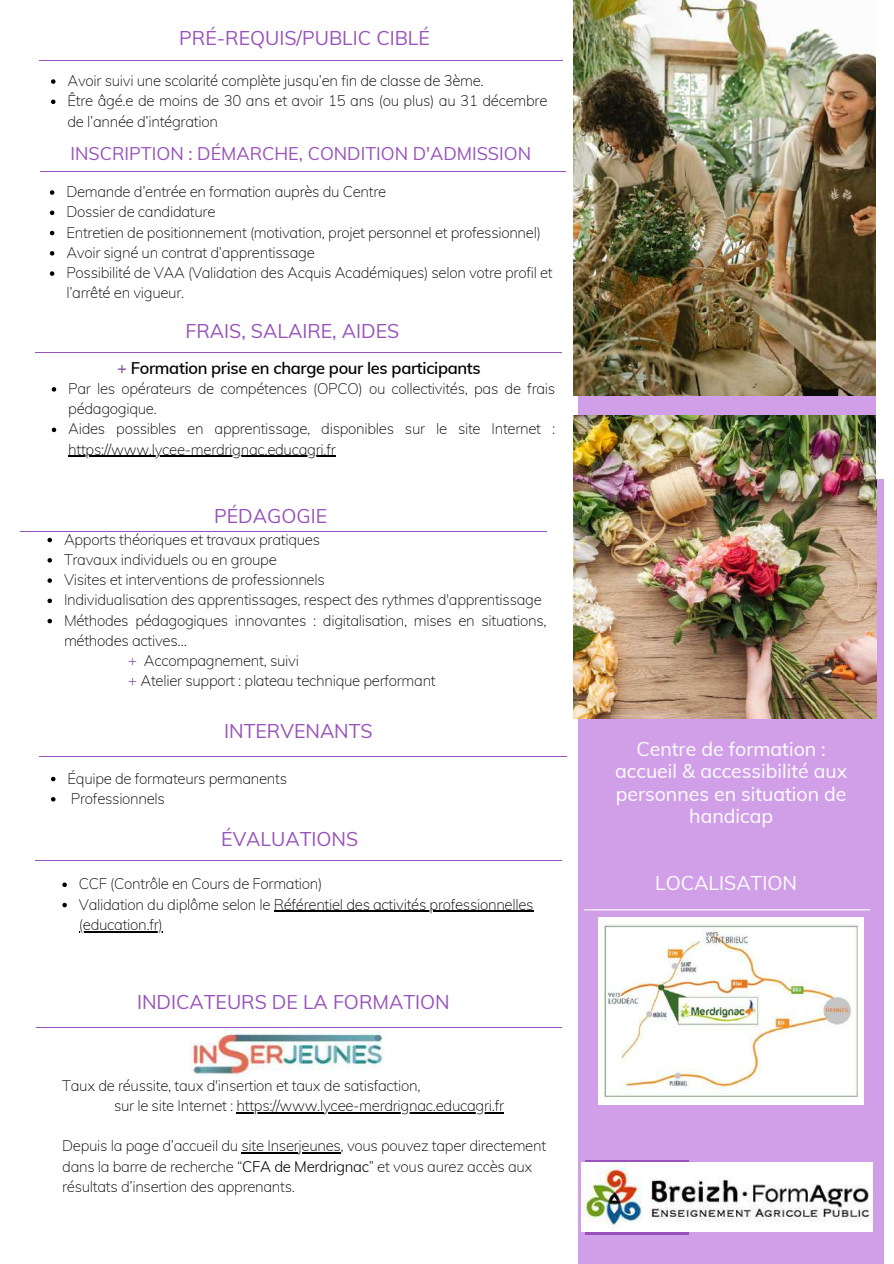
<style>
.page{position:relative;width:894px;height:1264px;background:#fff}
.page>*{position:absolute;margin:0;border:0;box-sizing:border-box;transform-origin:0 0}
.t1{font:19.5px "Muli";color:#9853bb}
.t2{font:19.5px/22.5px "Muli";color:#fff;text-align:center}
.t3{font:18px "Muli";color:#9853bb}
.t4{font:600 16.5px "Muli";letter-spacing:-.02em;color:#000}
.t5{font:200 15px/20.2px "Muli";letter-spacing:-.02em;color:#000}
.s1{color:#84529d}
.s2{font-weight:300;color:#84529d}
.s3{font-weight:300}
</style>
<div class="page">
<div style="left:578px;top:0;width:305px;height:1263px;background:#d09fe8"></div>
<svg style="left:585px;top:1160px;width:103px;height:74px"></svg>
<img style="left:598px;top:917px;width:265px;height:186px">
<hr style="left:584px;top:909px;width:285px;height:1px;background:#fff">
<img style="left:573px;top:0;width:303px;height:395px">
<img style="left:573px;top:415px;width:303px;height:303px">
<hr style="left:36px;top:352px;width:526px;height:1px;background:#9853bb">
<svg style="left:52px;top:387px;width:4px;height:4px"></svg>
<svg style="left:52px;top:427px;width:4px;height:5px"></svg>
<hr style="left:68px;top:456px;width:267px;height:1px;background:#000">
<hr style="left:40px;top:171px;width:525px;height:1px;background:#9853bb">
<svg style="left:50px;top:190px;width:4px;height:5px"></svg>
<svg style="left:50px;top:210px;width:4px;height:5px"></svg>
<svg style="left:50px;top:231px;width:4px;height:4px"></svg>
<svg style="left:50px;top:251px;width:4px;height:4px"></svg>
<svg style="left:50px;top:271px;width:4px;height:5px"></svg>
<hr style="left:39px;top:60px;width:523px;height:1px;background:#9853bb">
<svg style="left:51px;top:79px;width:4px;height:5px"></svg>
<svg style="left:51px;top:100px;width:4px;height:4px"></svg>
<hr style="left:39px;top:756px;width:527px;height:1px;background:#9853bb">
<svg style="left:51px;top:776px;width:4px;height:5px"></svg>
<svg style="left:51px;top:797px;width:4px;height:4px"></svg>
<hr style="left:36px;top:860px;width:526px;height:1px;background:#9853bb">
<svg style="left:62px;top:882px;width:5px;height:5px"></svg>
<svg style="left:62px;top:902px;width:5px;height:5px"></svg>
<hr style="left:274px;top:910px;width:259px;height:1px;background:#000">
<hr style="left:79px;top:930px;width:83px;height:2px;background:#000">
<hr style="left:20px;top:531px;width:526px;height:1px;background:#9853bb">
<div style="left:876px;top:0;width:17px;height:479px;background:#fff"></div>
<hr style="left:36px;top:1027px;width:525px;height:1px;background:#9853bb">
<hr style="left:236px;top:1112px;width:267px;height:1px;background:#000">
<hr style="left:241px;top:1152px;width:99px;height:1px;background:#000">
<img style="left:190px;top:1029px;width:194px;height:46px">
<img style="left:581px;top:1162px;width:291px;height:69px">
<svg style="left:47px;top:538px;width:5px;height:4px"></svg>
<svg style="left:47px;top:558px;width:5px;height:4px"></svg>
<svg style="left:47px;top:578px;width:5px;height:5px"></svg>
<svg style="left:47px;top:598px;width:5px;height:5px"></svg>
<svg style="left:47px;top:619px;width:5px;height:4px"></svg>
<h1 class="t1" style="left:179px;top:26px;width:252px">PRÉ-REQUIS/PUBLIC CIBLÉ</h1>
<p class="t5" style="left:67px;top:70px;width:481px">Avoir suivi une scolarité complète jusqu’en fin de classe de 3ème.<br>Être âgé.e de moins de 30 ans et avoir 15 ans (ou plus) au 31 décembre de l’année d’intégration</p>
<p class="t3" style="left:71px;top:142px;width:462px">INSCRIPTION : DÉMARCHE, CONDITION D'ADMISSION</p>
<p class="t5" style="left:66px;top:181px;width:487px">Demande d’entrée en formation auprès du Centre<br>Dossier de candidature<br>Entretien de positionnement (motivation, projet personnel et professionnel)<br>Avoir signé un contrat d’apprentissage<br>Possibilité de VAA (Validation des Acquis Académiques) selon votre profil et l’arrêté en vigueur.</p>
<h1 class="t1" style="left:185px;top:318px;width:215px">FRAIS, SALAIRE, AIDES</h1>
<p class="t4" style="left:117px;top:357px;width:365px"><span class="s1">+</span> Formation prise en charge pour les participants</p>
<p class="t5" style="left:68px;top:378px;width:488px">Par les opérateurs de compétences (OPCO) ou collectivités, pas de frais pédagogique.<br>Aides possibles en apprentissage, disponibles sur le site Internet : https://www.lycee-merdrignac.educagri.fr</p>
<h1 class="t1" style="left:214px;top:503px;width:114px">PÉDAGOGIE</h1>
<p class="t5" style="left:64px;top:529px;width:257px">Apports théoriques et travaux pratiques</p>
<p class="t5" style="left:64px;top:549px;width:214px">Travaux individuels ou en groupe</p>
<p class="t5" style="left:64px;top:569px;width:262px">Visites et interventions de professionnels</p>
<p class="t5" style="left:64px;top:589px;width:479px">Individualisation des apprentissages, respect des rythmes d'apprentissage</p>
<p class="t5" style="left:64px;top:610px;width:484px">Méthodes pédagogiques innovantes : digitalisation, mises en situations,</p>
<p class="t5" style="left:64px;top:630px;width:124px">méthodes actives…</p>
<p class="t5" style="left:128px;top:650px;width:172px"><span class="s2">+</span> Accompagnement, suivi</p>
<p class="t5" style="left:128px;top:670px;width:309px"><span class="s2">+</span> Atelier support : plateau technique performant</p>
<h1 class="t1" style="left:224px;top:718px;width:150px">INTERVENANTS</h1>
<p class="t5" style="left:67px;top:767px;width:221px">Équipe de formateurs permanents<br>Professionnels</p>
<h1 class="t1" style="left:221px;top:826px;width:138px">ÉVALUATIONS</h1>
<p class="t5" style="left:79px;top:873px;width:456px">CCF (Contrôle en Cours de Formation)<br>Validation du diplôme selon le Référentiel des activités professionnelles (education.fr)</p>
<h1 class="t1" style="left:137px;top:989px;width:314px">INDICATEURS DE LA FORMATION</h1>
<p class="t5" style="left:114px;top:1074px;width:391px;text-indent:-52px">Taux de réussite, taux d'insertion et taux de satisfaction,<br>sur le site Internet : https://www.lycee-merdrignac.educagri.fr</p>
<p class="t5" style="left:62px;top:1135px;width:485px">Depuis la page d’accueil du site Inserjeunes, vous pouvez taper directement dans la barre de recherche “<span class="s3">CFA de Merdrignac</span>” et vous aurez accès aux résultats d’insertion des apprenants.</p>
<h1 class="t2" style="left:615px;top:737px;width:233px">Centre de formation : accueil &amp; accessibilité aux personnes en situation de handicap</h1>
<h1 class="t2" style="left:655px;top:871px;width:143px">LOCALISATION</h1>
</div>
